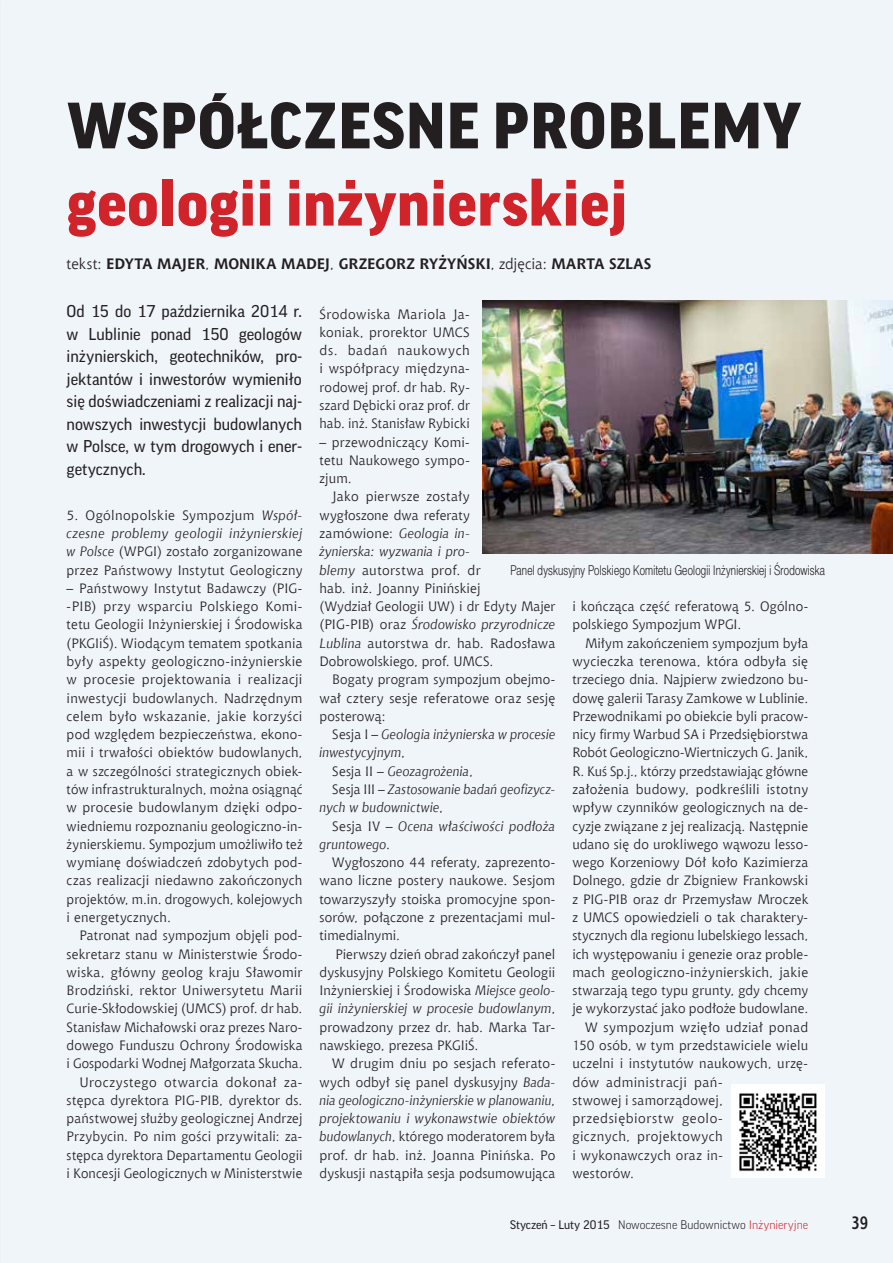
<style>
.page{position:relative;width:893px;height:1263px;background:#f0f5fa}
.page>*{position:absolute;margin:0;border:0;box-sizing:border-box;transform-origin:0 0}
.t1{font:900 63px "Good Pro";letter-spacing:.01em;color:#d1232a}
.t2{font:900 63px "Good Pro";letter-spacing:.02em;color:#231f20}
.t3{font:700 18px "Aerton Cnd EFN";color:#231f20}
.t4{font:16.5px/22.5px "Good Pro";color:#231f20;text-align:justify}
.t5{font:700 15px "Chianti EU";letter-spacing:.005em;color:#231f20}
.t6{font:13.5px/18.3px "Chianti EU";letter-spacing:.015em;color:#231f20;text-align:justify}
.t7{font:italic 13.5px "Chianti EU";letter-spacing:.01em;color:#231f20}
.t8{font:13.5px "Switzer Cnd EFN Light";letter-spacing:.015em;color:#231f20;scale:.9 1}
.t9{font:13.5px "Chianti EU";letter-spacing:.04em;color:#231f20}
.t10{font:13.5px "Chianti EU";letter-spacing:-.005em;color:#231f20}
.t11{font:300 12px "Good Pro";color:#231f20}
.s1{font-weight:400}
.s2{font-style:italic}
.s3{font-style:normal}
.s4{color:#d1232a}
</style>
<div class="page">
<img style="left:731px;top:1084px;width:94px;height:94px">
<img style="left:483px;top:300px;width:410px;height:253px">
<h1 class="t2" style="left:67px;top:90px;width:736px">WSPÓŁCZESNE PROBLEMY</h1>
<h1 class="t1" style="left:67px;top:168px;width:562px">geologii inżynierskiej</h1>
<p class="t5" style="left:67px;top:254px;width:586px"><span class="s1">tekst:</span> EDYTA MAJER<span class="s1">,</span> MONIKA MADEJ<span class="s1">,</span> GRZEGORZ RYŻYŃSKI<span class="s1">, zdjęcia:</span> MARTA SZLAS</p>
<p class="t4" style="left:67px;top:300px;width:237px">Od 15 do 17 października 2014 r. w Lublinie ponad 150 geologów inżynierskich, geotechników, pro&shy;jektantów i inwestorów wymieniło się doświadczeniami z realizacji naj&shy;nowszych inwestycji budowlanych w Polsce, w tym drogowych i ener&shy;getycznych.</p>
<p class="t6" style="left:67px;top:506px;width:237px">5. Ogólnopolskie Sympozjum <span class="s2">Współ&shy;czesne problemy geologii inżynierskiej w Polsce</span> (WPGI) zostało zorganizowane przez Państwowy Instytut Geologiczny</p>
<p class="t6" style="left:67px;top:579px;width:237px">– Państwowy Instytut Badawczy (PIG--PIB) przy wsparciu Polskiego Komi&shy;tetu Geologii Inżynierskiej i Środowiska (PKGIiŚ). Wiodącym tematem spotkania były aspekty geologiczno-inżynierskie w procesie projektowania i realizacji inwestycji budowlanych. Nadrzędnym celem było wskazanie, jakie korzyści pod względem bezpieczeństwa, ekono&shy;mii i trwałości obiektów budowlanych, a w szczególności strategicznych obiek&shy;tów infrastrukturalnych, można osiągnąć w procesie budowlanym dzięki odpo&shy;wiedniemu rozpoznaniu geologiczno-in&shy;żynierskiemu. Sympozjum umożliwiło też wymianę doświadczeń zdobytych pod&shy;czas realizacji niedawno zakończonych projektów, m.in. drogowych, kolejowych i energetycznych.</p>
<p class="t6" style="left:67px;top:926px;width:237px;text-align:right">Patronat nad sympozjum objęli pod&shy;sekretarz stanu w Ministerstwie Środo&shy;wiska, główny geolog kraju Sławomir Brodziński, rektor Uniwersytetu Marii Curie-Skłodowskiej (UMCS) prof. dr hab.<br>Stanisław Michałowski oraz prezes Naro&shy;dowego Funduszu Ochrony Środowiska i Gospodarki Wodnej Małgorzata Skucha.<br>Uroczystego otwarcia dokonał za&shy;stępca dyrektora PIG-PIB, dyrektor ds. państwowej służby geologicznej Andrzej Przybycin. Po nim gości przywitali: za&shy;stępca dyrektora Departamentu Geologii i Koncesji Geologicznych w Ministerstwie</p>
<p class="t6" style="left:319px;top:304px;width:152px">Środowiska Mariola Ja&shy;koniak, prorektor UMCS ds. badań naukowych i współpracy międzyna&shy;rodowej prof. dr hab. Ry&shy;szard Dębicki oraz prof. dr hab. inż. Stanisław Rybicki</p>
<p class="t6" style="left:319px;top:432px;width:152px">– przewodniczący Komi&shy;tetu Naukowego sympo&shy;zjum.</p>
<p class="t6" style="left:319px;top:487px;width:237px;text-align:left;text-indent:13px">Jako pierwsze zostały<br>wygłoszone dwa referaty<br>zamówione: <span class="s2">Geologia in-<br>żynierska: wyzwania i pro-<br>blemy</span> autorstwa prof. dr<br>hab. inż. Joanny Pinińskiej<br>(Wydział Geologii UW) i dr Edyty Majer (PIG-PIB) oraz <span class="s2">Środowisko przyrodnicze<br>Lublina</span> autorstwa dr. hab. Radosława<br>Dobrowolskiego, prof. UMCS.</p>
<p class="t6" style="left:319px;top:670px;width:237px;text-indent:13px">Bogaty program sympozjum obejmo&shy;wał cztery sesje referatowe oraz sesję posterową:</p>
<p class="t7" style="left:332px;top:726px;width:225px"><span class="s3">Sesja I –</span> Geologia inżynierska w procesie</p>
<p class="t7" style="left:319px;top:744px;width:87px">inwestycyjnym<span class="s3">,</span></p>
<p class="t7" style="left:332px;top:763px;width:142px"><span class="s3">Sesja II –</span> Geozagrożenia<span class="s3">,</span></p>
<p class="t7" style="left:332px;top:781px;width:225px"><span class="s3">Sesja III –</span> Zastosowanie badań geofizycz-</p>
<p class="t7" style="left:319px;top:799px;width:125px">nych w budownictwie<span class="s3">,</span></p>
<p class="t7" style="left:332px;top:818px;width:225px"><span class="s3">Sesja IV –</span> Ocena właściwości podłoża</p>
<p class="t7" style="left:319px;top:836px;width:72px">gruntowego<span class="s3">.</span></p>
<p class="t6" style="left:332px;top:853px;width:225px">Wygłoszono 44 referaty, zaprezento-</p>
<p class="t6" style="left:319px;top:871px;width:237px">wano liczne postery naukowe. Sesjom</p>
<p class="t6" style="left:319px;top:890px;width:237px">towarzyszyły stoiska promocyjne spon-</p>
<p class="t6" style="left:319px;top:908px;width:237px">sorów, połączone z prezentacjami mul-</p>
<p class="t10" style="left:319px;top:927px;width:82px">timedialnymi.</p>
<p class="t6" style="left:335px;top:944px;width:221px">Pierwszy dzień obrad zakończył panel</p>
<p class="t6" style="left:319px;top:963px;width:237px">dyskusyjny Polskiego Komitetu Geologii</p>
<p class="t6" style="left:319px;top:981px;width:237px">Inżynierskiej i Środowiska <span class="s2">Miejsce geolo-</span></p>
<p class="t7" style="left:319px;top:1000px;width:237px">gii inżynierskiej w procesie budowlanym<span class="s3">,</span></p>
<p class="t6" style="left:319px;top:1018px;width:237px">prowadzony przez dr. hab. Marka Tar-</p>
<p class="t6" style="left:319px;top:1036px;width:160px">nawskiego, prezesa PKGIiŚ.</p>
<p class="t6" style="left:332px;top:1054px;width:225px">W drugim dniu po sesjach referato-</p>
<p class="t6" style="left:319px;top:1072px;width:237px">wych odbył się panel dyskusyjny <span class="s2">Bada-</span></p>
<p class="t7" style="left:319px;top:1092px;width:237px">nia geologiczno-inżynierskie w planowaniu,</p>
<p class="t7" style="left:319px;top:1110px;width:237px">projektowaniu i wykonawstwie obiektów</p>
<p class="t6" style="left:319px;top:1127px;width:237px"><span class="s2">budowlanych</span>, którego moderatorem była</p>
<p class="t6" style="left:319px;top:1146px;width:237px">prof. dr hab. inż. Joanna Pinińska. Po</p>
<p class="t6" style="left:319px;top:1164px;width:237px">dyskusji nastąpiła sesja podsumowująca</p>
<p class="t8" style="left:510px;top:562px;width:351px">Panel dyskusyjny Polskiego Komitetu Geologii Inżynierskiej i Środowiska</p>
<p class="t6" style="left:572px;top:597px;width:237px">i kończąca część referatową 5. Ogólno&shy;polskiego Sympozjum WPGI.</p>
<p class="t6" style="left:585px;top:634px;width:225px">Miłym zakończeniem sympozjum była</p>
<p class="t6" style="left:572px;top:652px;width:237px">wycieczka terenowa, która odbyła się</p>
<p class="t6" style="left:572px;top:670px;width:237px">trzeciego dnia. Najpierw zwiedzono bu-</p>
<p class="t6" style="left:572px;top:688px;width:237px">dowę galerii Tarasy Zamkowe w Lublinie.</p>
<p class="t6" style="left:572px;top:707px;width:237px">Przewodnikami po obiekcie byli pracow-</p>
<p class="t6" style="left:572px;top:725px;width:237px">nicy firmy Warbud SA i Przedsiębiorstwa</p>
<p class="t6" style="left:572px;top:743px;width:237px">Robót Geologiczno-Wiertniczych G. Janik,</p>
<p class="t6" style="left:572px;top:762px;width:237px">R. Kuś Sp.j., którzy przedstawiając główne</p>
<p class="t6" style="left:572px;top:780px;width:237px">założenia budowy, podkreślili istotny</p>
<p class="t6" style="left:572px;top:798px;width:237px">wpływ czynników geologicznych na de-</p>
<p class="t6" style="left:572px;top:816px;width:237px">cyzje związane z jej realizacją. Następnie</p>
<p class="t6" style="left:572px;top:835px;width:237px">udano się do urokliwego wąwozu lesso-</p>
<p class="t6" style="left:572px;top:853px;width:237px">wego Korzeniowy Dół koło Kazimierza</p>
<p class="t6" style="left:572px;top:871px;width:237px">Dolnego, gdzie dr Zbigniew Frankowski</p>
<p class="t6" style="left:572px;top:890px;width:237px">z PIG-PIB oraz dr Przemysław Mroczek</p>
<p class="t6" style="left:572px;top:908px;width:237px">z UMCS opowiedzieli o tak charaktery-</p>
<p class="t6" style="left:572px;top:926px;width:237px">stycznych dla regionu lubelskiego lessach,</p>
<p class="t6" style="left:572px;top:944px;width:237px">ich występowaniu i genezie oraz proble-</p>
<p class="t6" style="left:572px;top:963px;width:237px">mach geologiczno-inżynierskich, jakie</p>
<p class="t6" style="left:572px;top:981px;width:237px">stwarzają tego typu grunty, gdy chcemy</p>
<p class="t6" style="left:572px;top:999px;width:237px">je wykorzystać jako podłoże budowlane.</p>
<p class="t6" style="left:585px;top:1018px;width:225px">W sympozjum wzięło udział ponad</p>
<p class="t6" style="left:572px;top:1036px;width:237px">150 osób, w tym przedstawiciele wielu</p>
<p class="t6" style="left:572px;top:1054px;width:237px">uczelni i instytutów naukowych, urzę-</p>
<p class="t6" style="left:572px;top:1072px;width:152px">dów administracji pań-</p>
<p class="t6" style="left:572px;top:1091px;width:152px">stwowej i samorządowej,</p>
<p class="t9" style="left:572px;top:1110px;width:152px">przedsiębiorstw geolo-</p>
<p class="t6" style="left:572px;top:1127px;width:152px">gicznych, projektowych</p>
<p class="t6" style="left:572px;top:1146px;width:152px">i wykonawczych oraz in-</p>
<p class="t6" style="left:572px;top:1164px;width:63px">westorów.</p>
<p class="t11" style="left:510px;top:1218px;width:300px"><span class="s1">Styczeń – Luty 2015</span> Nowoczesne Budownictwo <span class="s4">Inżynieryjne</span></p>
<h2 class="t3" style="left:851px;top:1212px;width:18px">39</h2>
</div>
